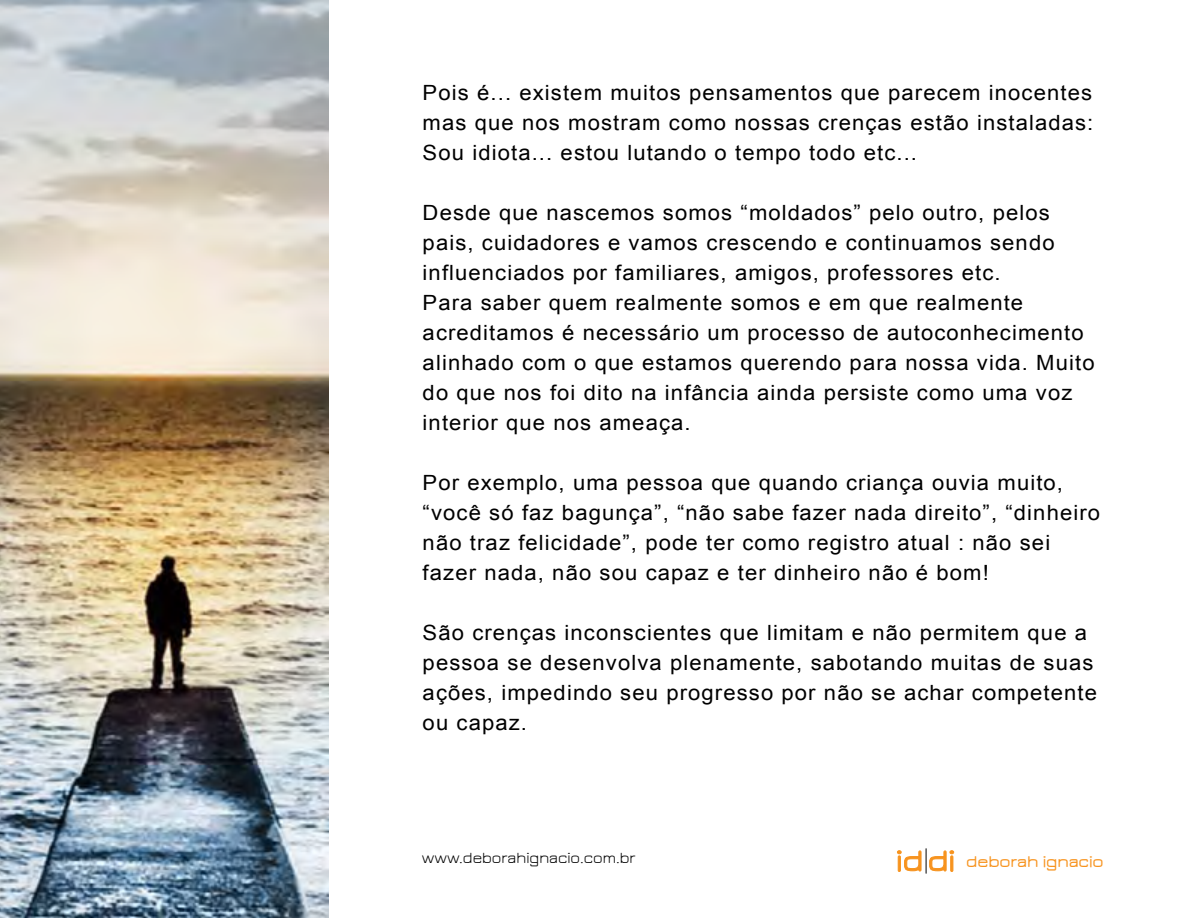
<style>
.page{position:relative;width:1188px;height:918px;background:#fff}
.page>*{position:absolute;margin:0;border:0;box-sizing:border-box;transform-origin:0 0}
.t1{font:21px/30px "Arial";letter-spacing:.05em;color:#000;scale:1.05 1}
.t2{font:600 17.4px "Jura";letter-spacing:-.01em;color:#f7931e}
.t3{font:16.35px "Jura";color:#000}
</style>
<div class="page">
<img style="left:0;top:0;width:328px;height:918px">
<svg style="left:897px;top:849px;width:57px;height:24px"></svg>
<p class="t1" style="left:423px;top:78px;width:640px;text-align:justify">Pois é... existem muitos pensamentos que parecem inocentes mas que nos mostram como nossas crenças estão instaladas:<br>Sou idiota... estou lutando o tempo todo etc...</p>
<p class="t1" style="left:423px;top:198px;width:641px">Desde que nascemos somos “moldados” pelo outro, pelos pais, cuidadores e vamos crescendo e continuamos sendo influenciados por familiares, amigos, professores etc.<br>Para saber quem realmente somos e em que realmente acreditamos é necessário um processo de autoconhecimento alinhado com o que estamos querendo para nossa vida. Muito do que nos foi dito na infância ainda persiste como uma voz interior que nos ameaça.</p>
<p class="t1" style="left:423px;top:468px;width:647px">Por exemplo, uma pessoa que quando criança ouvia muito, “você só faz bagunça”, “não sabe fazer nada direito”, “dinheiro não traz felicidade”, pode ter como registro atual : não sei fazer nada, não sou capaz e ter dinheiro não é bom!</p>
<p class="t1" style="left:423px;top:618px;width:644px">São crenças inconscientes que limitam e não permitem que a pessoa se desenvolva plenamente, sabotando muitas de suas ações, impedindo seu progresso por não se achar competente ou capaz.</p>
<p class="t3" style="left:422px;top:850px;width:215px">www.deborahignacio.com.br</p>
<p class="t2" style="left:966px;top:853px;width:139px">deborah ignacio</p>
</div>
